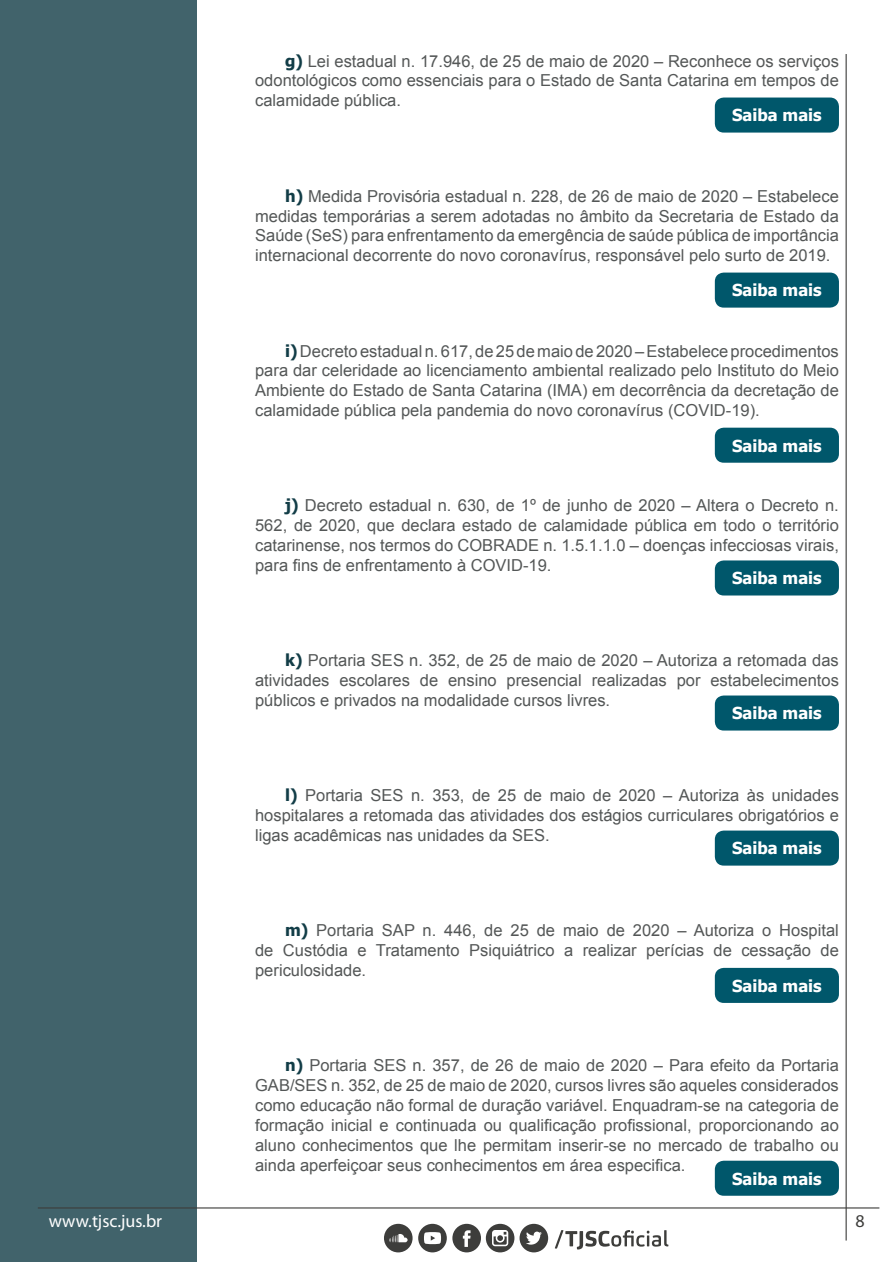
<style>
.page{position:relative;width:893px;height:1262px;background:#fff}
.page>*{position:absolute;margin:0;border:0;box-sizing:border-box;transform-origin:0 0}
.t1{font:18px "Myriad Pro";color:#fff}
.t2{font:18px "Myriad Pro";color:#3d3d3b}
.t3{font:16.5px/19.8px "Arial";color:#545757;text-align:justify}
.t4{font:700 16.5px "Tahoma";color:#fff}
.s1{font-family:"Tahoma";font-weight:700;color:#123d47}
</style>
<div class="page">
<svg style="left:555px;top:1230px;width:113px;height:19px"></svg>
<svg style="left:418px;top:1223px;width:130px;height:29px"></svg>
<svg style="left:384px;top:1223px;width:28px;height:29px"></svg>
<div style="left:0;top:0;width:196px;height:1262px;background:#41636b"></div>
<hr style="left:38px;top:1207px;width:841px;height:1px;background:#3d3d3b">
<hr style="left:845px;top:54px;width:1px;height:1186px;background:#3d3d3b">
<div style="left:714px;top:695px;width:125px;height:35px;background:#00576b;border-radius:9px"></div>
<div style="left:714px;top:830px;width:125px;height:35px;background:#00576b;border-radius:9px"></div>
<div style="left:714px;top:560px;width:125px;height:35px;background:#00576b;border-radius:9px"></div>
<div style="left:714px;top:428px;width:125px;height:35px;background:#00576b;border-radius:9px"></div>
<div style="left:714px;top:1160px;width:125px;height:35px;background:#00576b;border-radius:9px"></div>
<div style="left:714px;top:968px;width:125px;height:35px;background:#00576b;border-radius:9px"></div>
<div style="left:714px;top:272px;width:125px;height:35px;background:#00576b;border-radius:9px"></div>
<div style="left:714px;top:98px;width:125px;height:35px;background:#00576b;border-radius:9px"></div>
<p class="t3" style="left:255px;top:51px;width:585px;text-indent:30px"><span class="s1">g)</span> Lei estadual n. 17.946, de 25 de maio de 2020 – Reconhece os serviços odontológicos como essenciais para o Estado de Santa Catarina em tempos de calamidade pública.</p>
<p class="t4" style="left:732px;top:104px;width:91px">Saiba mais</p>
<p class="t3" style="left:255px;top:186px;width:585px;text-indent:30px"><span class="s1">h)</span> Medida Provisória estadual n. 228, de 26 de maio de 2020 – Estabelece medidas temporárias a serem adotadas no âmbito da Secretaria de Estado da Saúde (SeS) para enfrentamento da emergência de saúde pública de importância internacional decorrente do novo coronavírus, responsável pelo surto de 2019.</p>
<p class="t4" style="left:732px;top:279px;width:91px">Saiba mais</p>
<p class="t3" style="left:255px;top:341px;width:585px;text-indent:30px"><span class="s1">i)</span> Decreto estadual n. 617, de 25 de maio de 2020 – Estabelece procedimentos para dar celeridade ao licenciamento ambiental realizado pelo Instituto do Meio Ambiente do Estado de Santa Catarina (IMA) em decorrência da decretação de calamidade pública pela pandemia do novo coronavírus (COVID-19).</p>
<p class="t4" style="left:732px;top:434px;width:91px">Saiba mais</p>
<p class="t3" style="left:255px;top:496px;width:585px;text-indent:30px"><span class="s1">j)</span> Decreto estadual n. 630, de 1º de junho de 2020 – Altera o Decreto n.<br>562, de 2020, que declara estado de calamidade pública em todo o território catarinense, nos termos do COBRADE n. 1.5.1.1.0 – doenças infecciosas virais, para fins de enfrentamento à COVID-19.</p>
<p class="t4" style="left:732px;top:566px;width:91px">Saiba mais</p>
<p class="t3" style="left:255px;top:651px;width:585px;text-indent:30px"><span class="s1">k)</span> Portaria SES n. 352, de 25 de maio de 2020 – Autoriza a retomada das atividades escolares de ensino presencial realizadas por estabelecimentos públicos e privados na modalidade cursos livres.</p>
<p class="t4" style="left:732px;top:701px;width:91px">Saiba mais</p>
<p class="t3" style="left:255px;top:786px;width:585px;text-indent:30px"><span class="s1">l)</span> Portaria SES n. 353, de 25 de maio de 2020 – Autoriza às unidades hospitalares a retomada das atividades dos estágios curriculares obrigatórios e ligas acadêmicas nas unidades da SES.</p>
<p class="t4" style="left:732px;top:836px;width:91px">Saiba mais</p>
<p class="t3" style="left:255px;top:921px;width:585px;text-indent:30px"><span class="s1">m)</span> Portaria SAP n. 446, de 25 de maio de 2020 – Autoriza o Hospital de Custódia e Tratamento Psiquiátrico a realizar perícias de cessação de periculosidade.</p>
<p class="t4" style="left:732px;top:974px;width:91px">Saiba mais</p>
<p class="t3" style="left:255px;top:1056px;width:585px;text-indent:30px"><span class="s1">n)</span> Portaria SES n. 357, de 26 de maio de 2020 – Para efeito da Portaria GAB/SES n. 352, de 25 de maio de 2020, cursos livres são aqueles considerados como educação não formal de duração variável. Enquadram-se na categoria de formação inicial e continuada ou qualificação profissional, proporcionando ao aluno conhecimentos que lhe permitam inserir-se no mercado de trabalho ou ainda aperfeiçoar seus conhecimentos em área especifica.</p>
<p class="t4" style="left:732px;top:1166px;width:91px">Saiba mais</p>
<p class="t1" style="left:37px;top:1211px;width:126px">wwww.tjsc.jus.br</p>
<p class="t1" style="left:51px;top:1213px;width:101px">ww.tjsc.jus.br</p>
<p class="t2" style="left:855px;top:1211px;width:11px">8</p>
</div>
